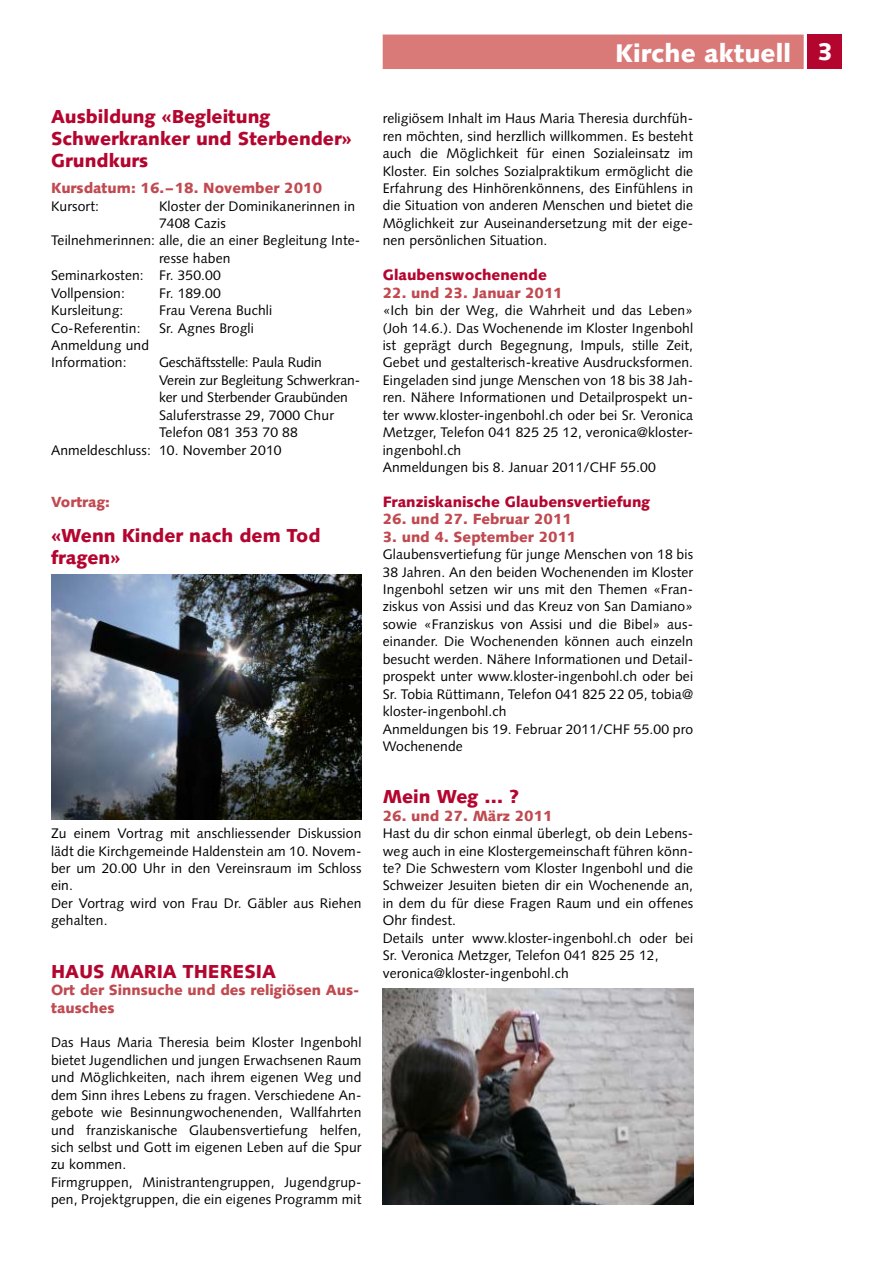
<style>
.page{position:relative;width:893px;height:1263px;background:#fff}
.page>*{position:absolute;margin:0;border:0;box-sizing:border-box;transform-origin:0 0}
.t1{font:900 25.5px "Syntax";color:#fff}
.t2{font:900 18.75px/21.8px "Syntax";color:#b4052f}
.t3{font:900 15px "Syntax";color:#b4052f}
.t4{font:900 14.7px/17.4px "Syntax";color:#c14950}
.t5{font:13.8px/17.4px "Syntax";letter-spacing:.01em;color:#000}
.t6{font:13.8px "Syntax";letter-spacing:-.01em;color:#000}
.s1{font-size:24px}
</style>
<div class="page">
<div style="left:808px;top:35px;width:34px;height:34px;background:#b4052f"></div>
<div style="left:383px;top:35px;width:421px;height:34px;background:#d97a78"></div>
<img style="left:51px;top:575px;width:310px;height:244px">
<img style="left:383px;top:988px;width:310px;height:216px">
<h2 class="t2" style="left:51px;top:106px;width:302px">Ausbildung «Begleitung<br>Schwerkranker und Sterbender»<br>Grundkurs</h2>
<p class="t4" style="left:51px;top:179px;width:273px">Kursdatum: 16.–18. November 2010</p>
<p class="t5" style="left:51px;top:197px;width:49px">Kursort:</p>
<p class="t5" style="left:159px;top:197px;width:198px">Kloster der Dominikanerinnen in</p>
<p class="t5" style="left:159px;top:214px;width:68px">7408 Cazis</p>
<p class="t5" style="left:51px;top:232px;width:311px">Teilnehmerinnen: alle, die an einer Begleitung Inte-</p>
<p class="t5" style="left:159px;top:249px;width:73px">resse haben</p>
<p class="t5" style="left:51px;top:267px;width:171px">Seminarkosten: Fr. 350.00</p>
<p class="t5" style="left:51px;top:284px;width:75px">Vollpension:</p>
<p class="t5" style="left:159px;top:284px;width:63px">Fr. 189.00</p>
<p class="t5" style="left:51px;top:302px;width:74px">Kursleitung:</p>
<p class="t5" style="left:159px;top:302px;width:115px">Frau Verena Buchli</p>
<p class="t5" style="left:51px;top:319px;width:91px">Co-Referentin:</p>
<p class="t5" style="left:159px;top:319px;width:96px">Sr. Agnes Brogli</p>
<p class="t5" style="left:51px;top:336px;width:100px">Anmeldung und<br>Information:</p>
<p class="t6" style="left:159px;top:354px;width:164px">Geschäftsstelle: Paula Rudin</p>
<p class="t6" style="left:159px;top:372px;width:203px">Verein zur Begleitung Schwerkran-</p>
<p class="t6" style="left:159px;top:389px;width:190px">ker und Sterbender Graubünden</p>
<p class="t5" style="left:159px;top:406px;width:176px">Saluferstrasse 29, 7000 Chur</p>
<p class="t5" style="left:159px;top:424px;width:140px">Telefon 081 353 70 88</p>
<p class="t5" style="left:51px;top:441px;width:232px">Anmeldeschluss: 10. November 2010</p>
<p class="t4" style="left:51px;top:493px;width:60px">Vortrag:</p>
<h2 class="t2" style="left:51px;top:524px;width:271px">«Wenn Kinder nach dem Tod fragen»</h2>
<p class="t5" style="left:51px;top:825px;width:312px">Zu einem Vortrag mit anschliessender Diskussion lädt die Kirchgemeinde Haldenstein am 10. Novem&shy;ber um 20.00 Uhr in den Vereinsraum im Schloss ein.<br>Der Vortrag wird von Frau Dr. Gäbler aus Riehen gehalten.</p>
<h2 class="t2" style="left:51px;top:960px;width:226px">HAUS MARIA THERESIA</h2>
<p class="t4" style="left:51px;top:981px;width:310px">Ort der Sinnsuche und des religiösen Aus&shy;tausches</p>
<p class="t5" style="left:51px;top:1034px;width:312px">Das Haus Maria Theresia beim Kloster Ingenbohl bietet Jugendlichen und jungen Erwachsenen Raum und Möglichkeiten, nach ihrem eigenen Weg und dem Sinn ihres Lebens zu fragen. Verschiedene An&shy;gebote wie Besinnungwochenenden, Wallfahrten und franziskanische Glaubensvertiefung helfen, sich selbst und Gott im eigenen Leben auf die Spur zu kommen.<br>Firmgruppen, Ministrantengruppen, Jugendgrup&shy;pen, Projektgruppen, die ein eigenes Programm mit</p>
<h1 class="t1" style="left:615px;top:38px;width:219px">Kirche aktuell <span class="s1">3</span></h1>
<p class="t5" style="left:383px;top:110px;width:312px;text-align:justify">religiösem Inhalt im Haus Maria Theresia durchfüh&shy;ren möchten, sind herzllich willkommen. Es besteht auch die Möglichkeit für einen Sozialeinsatz im Kloster. Ein solches Sozialpraktikum ermöglicht die Erfahrung des Hinhörenkönnens, des Einfühlens in die Situation von anderen Menschen und bietet die Möglichkeit zur Auseinandersetzung mit der eige&shy;nen persönlichen Situation.</p>
<p class="t3" style="left:383px;top:266px;width:166px">Glaubenswochenende</p>
<p class="t4" style="left:383px;top:284px;width:181px">22. und 23. Januar 2011</p>
<p class="t5" style="left:383px;top:302px;width:312px">«Ich bin der Weg, die Wahrheit und das Leben» (Joh 14.6.). Das Wochenende im Kloster Ingenbohl ist geprägt durch Begegnung, Impuls, stille Zeit, Gebet und gestalterisch-kreative Ausdrucksformen.<br>Eingeladen sind junge Menschen von 18 bis 38 Jah&shy;ren. Nähere Informationen und Detailprospekt un&shy;ter www.kloster-ingenbohl.ch oder bei Sr. Veronica Metzger, Telefon 041 825 25 12, veronica@kloster&shy;ingenbohl.ch<br>Anmeldungen bis 8. Januar 2011/CHF 55.00</p>
<p class="t3" style="left:383px;top:493px;width:269px">Franziskanische Glaubensvertiefung</p>
<p class="t4" style="left:383px;top:511px;width:191px">26. und 27. Februar 2011</p>
<p class="t4" style="left:383px;top:528px;width:195px">3. und 4. September 2011</p>
<p class="t5" style="left:383px;top:546px;width:312px">Glaubensvertiefung für junge Menschen von 18 bis 38 Jahren. An den beiden Wochenenden im Kloster Ingenbohl setzen wir uns mit den Themen «Fran&shy;ziskus von Assisi und das Kreuz von San Damiano» sowie «Franziskus von Assisi und die Bibel» aus&shy;einander. Die Wochenenden können auch einzeln besucht werden. Nähere Informationen und Detail&shy;prospekt unter www.kloster-ingenbohl.ch oder bei Sr. Tobia Rüttimann, Telefon 041 825 22 05, tobia@ kloster-ingenbohl.ch<br>Anmeldungen bis 19. Februar 2011/CHF 55.00 pro Wochenende</p>
<h2 class="t2" style="left:383px;top:786px;width:138px">Mein Weg … ?</h2>
<p class="t4" style="left:383px;top:807px;width:171px">26. und 27. März 2011</p>
<p class="t5" style="left:383px;top:825px;width:312px">Hast du dir schon einmal überlegt, ob dein Lebens&shy;weg auch in eine Klostergemeinschaft führen könn&shy;te? Die Schwestern vom Kloster Ingenbohl und die Schweizer Jesuiten bieten dir ein Wochenende an, in dem du für diese Fragen Raum und ein offenes Ohr findest.<br>Details unter www.kloster-ingenbohl.ch oder bei Sr. Veronica Metzger, Telefon 041 825 25 12, veronica@kloster-ingenbohl.ch</p>
</div>
